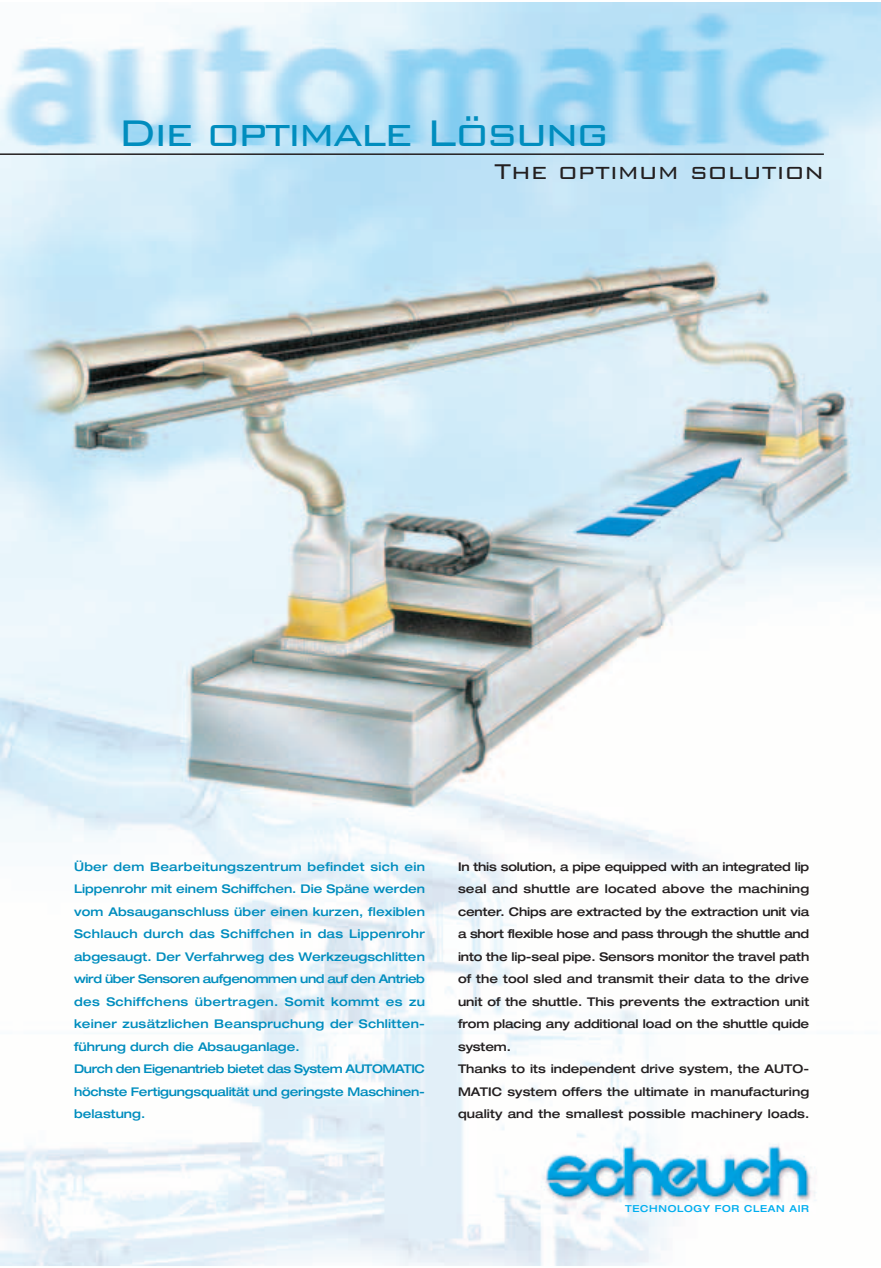
<style>
.page{position:relative;width:881px;height:1268px;background:#fff}
.page>*{position:absolute;margin:0;border:0;box-sizing:border-box;transform-origin:0 0}
.t1{font:300 49.5px "Bank Gothic BT";letter-spacing:-.06em;color:#008dbe}
.t2{font:300 28.5px "Bank Gothic BT";color:#231f20}
.t3{font:500 expanded 12px/22.5px "Helvetica Neue";color:#231f20}
.t4{font:500 expanded 12px/22.5px "Helvetica Neue";letter-spacing:.005em;color:#008dbe}
.t5{font:500 expanded 9.6px "Helvetica Neue";letter-spacing:.065em;color:#00aeef}
</style>
<div class="page">
<img style="left:0;top:2px;width:880px;height:1263px">
<hr style="left:0;top:153px;width:823px;height:2px;background:#231f20">
<h1 class="t1" style="left:117px;top:100px;width:493px">Die optimale Lösung</h1>
<h2 class="t2" style="left:494px;top:152px;width:331px">The optimum solution</h2>
<p class="t4" style="left:74px;top:856px;width:352px">Über dem Bearbeitungszentrum befindet sich ein Lippenrohr mit einem Schiffchen. Die Späne werden vom Absauganschluss über einen kurzen, flexiblen Schlauch durch das Schiffchen in das Lippenrohr abgesaugt. Der Verfahrweg des Werkzeugschlitten wird über Sensoren aufgenommen und auf den Antrieb des Schiffchens übertragen. Somit kommt es zu keiner zusätzlichen Beanspruchung der Schlitten&shy;führung durch die Absauganlage.<br>Durch den Eigenantrieb bietet das System AUTOMATIC höchste Fertigungsqualität und geringste Maschinen&shy;belastung.</p>
<p class="t3" style="left:458px;top:856px;width:353px">In this solution, a pipe equipped with an integrated lip seal and shuttle are located above the machining center. Chips are extracted by the extraction unit via a short flexible hose and pass through the shuttle and into the lip-seal pipe. Sensors monitor the travel path of the tool sled and transmit their data to the drive unit of the shuttle. This prevents the extraction unit from placing any additional load on the shuttle quide system.<br>Thanks to its independent drive system, the AUTO-MATIC system offers the ultimate in manufacturing quality and the smallest possible machinery loads.</p>
<p class="t5" style="left:625px;top:1205px;width:185px">TECHNOLOGY FOR CLEAN AIR</p>
</div>
